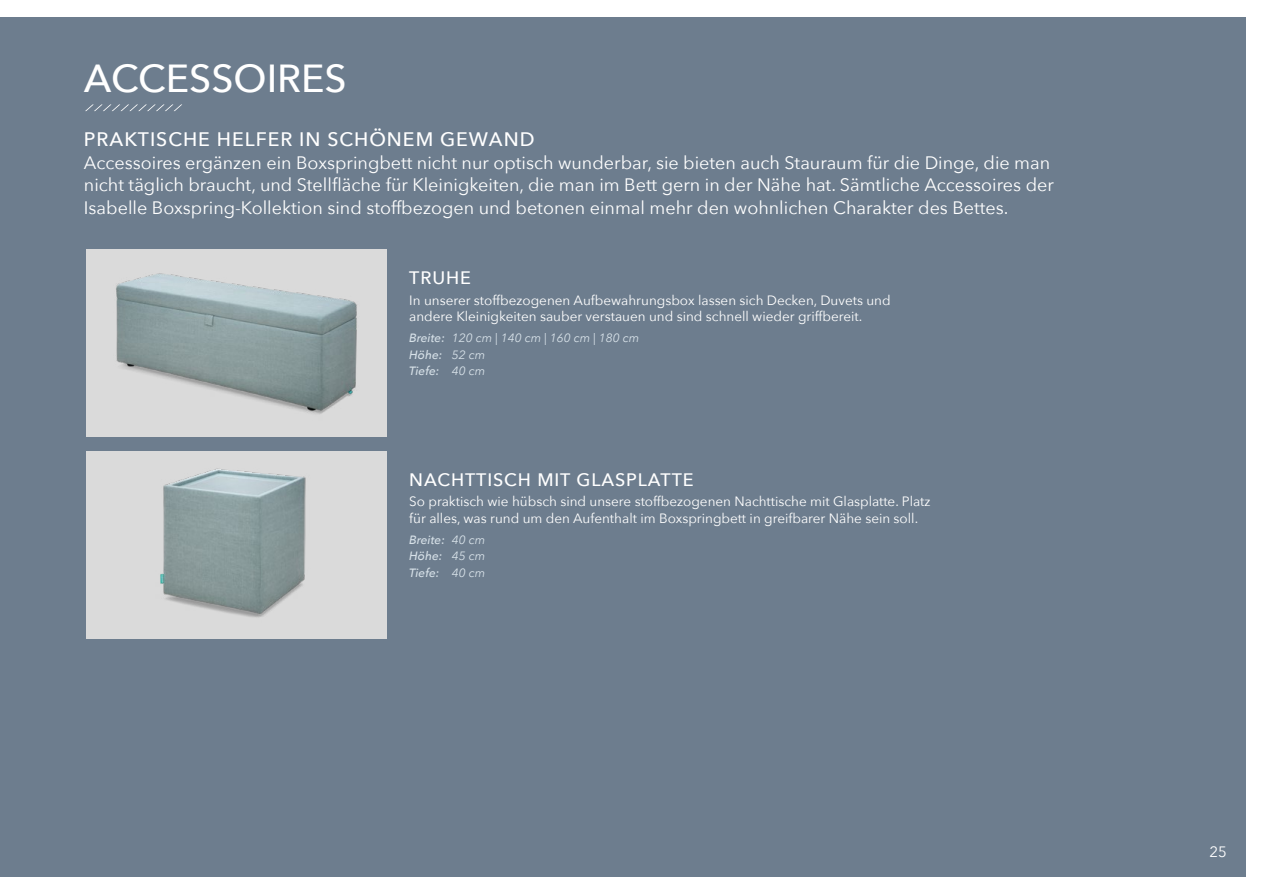
<style>
.page{position:relative;width:1262px;height:892px;background:#fff}
.page>*{position:absolute;margin:0;border:0;box-sizing:border-box;transform-origin:0 0}
.t1{font:500 39px "Avenir Next";color:#fff}
.t2{font:500 19.5px "Avenir Next";letter-spacing:.05em;color:#fff}
.t3{font:18px/22.5px "Avenir Next";color:#fff}
.t4{font:500 18px "Avenir Next";letter-spacing:.05em;color:#fff}
.t5{font:15px "Avenir Next";color:#fff}
.t6{font:13.5px/16.5px "Avenir Next";color:#fff}
.t7{font:italic 12px/16.5px "Avenir Next";color:#d7e1e8}
.t8{font:italic 500 12px/16.5px "Avenir Next";color:#d7e1e8;text-align:justify}
.s1{font-weight:500}
.s2{font-weight:400}
</style>
<div class="page">
<div style="left:0;top:0;width:1262px;height:891px;background:#6d7d8e"></div>
<div style="left:86px;top:249px;width:301px;height:187px;background:#dadada"></div>
<img style="left:116px;top:273px;width:241px;height:141px">
<div style="left:86px;top:451px;width:301px;height:187px;background:#dadada"></div>
<img style="left:160px;top:468px;width:146px;height:150px">
<svg style="left:85px;top:104px;width:97px;height:7px"></svg>
<div style="left:0;top:0;width:1262px;height:17px;background:#fff"></div>
<div style="left:0;top:876px;width:1262px;height:15px;background:#fff"></div>
<div style="left:1246px;top:0;width:16px;height:891px;background:#fff"></div>
<h1 class="t1" style="left:84px;top:45px;width:264px">ACCESSOIRES</h1>
<p class="t2" style="left:84px;top:123px;width:452px">PRAKTISCHE HELFER IN SCHÖNEM GEWAND</p>
<p class="t3" style="left:84px;top:150px;width:971px">Accessoires ergänzen ein Boxspringbett nicht nur optisch wunderbar, sie bieten auch Stauraum für die Dinge, die man nicht täglich braucht, und Stellfläche für Kleinigkeiten, die man im Bett gern in der Nähe hat. Sämtliche Accessoires der<br>Isabelle Boxspring-Kollektion sind stoffbezogen und betonen einmal mehr den wohnlichen Charakter des Bettes.</p>
<p class="t4" style="left:409px;top:262px;width:63px">TRUHE</p>
<p class="t6" style="left:409px;top:291px;width:483px">In unserer stoffbezogenen Aufbewahrungsbox lassen sich Decken, Duvets und andere Kleinigkeiten sauber verstauen und sind schnell wieder griffbereit.</p>
<p class="t7" style="left:409px;top:329px;width:231px"><span class="s1">Breite:</span> 120 cm | 140 cm | 160 cm | 180 cm<br><span class="s1">Höhe:</span> 52 cm<br><span class="s1">Tiefe:</span> 40 cm</p>
<p class="t4" style="left:409px;top:464px;width:286px">NACHTTISCH MIT GLASPLATTE</p>
<p class="t6" style="left:409px;top:492px;width:523px">So praktisch wie hübsch sind unsere stoffbezogenen Nachttische mit Glasplatte. Platz für alles, was rund um den Aufenthalt im Boxspringbett in greifbarer Nähe sein soll.</p>
<p class="t8" style="left:409px;top:530px;width:77px">Breite: <span class="s2">40 cm </span>Höhe: <span class="s2">45 cm </span>Tiefe: <span class="s2">40 cm</span></p>
<p class="t5" style="left:1209px;top:838px;width:19px">25</p>
</div>
